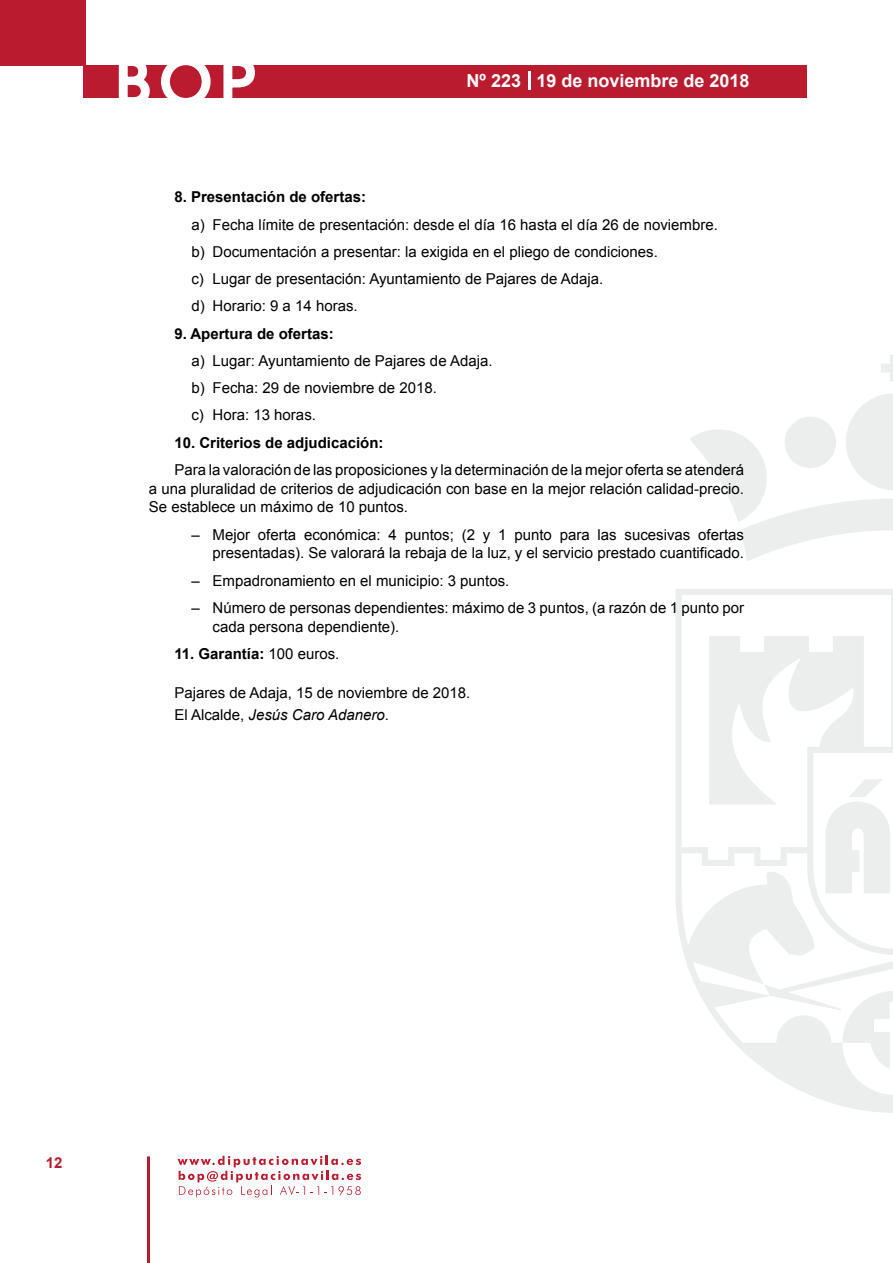
<style>
.page{position:relative;width:893px;height:1263px;background:#fff}
.page>*{position:absolute;margin:0;border:0;box-sizing:border-box;transform-origin:0 0}
.t1{font:500 61.5px "Avant Garde";color:#fff}
.t2{font:700 18px "Arial";color:#fff}
.t3{font:15px/27.3px "Arial";color:#000}
.t4{font:700 15px "Arial";color:#000}
.t5{font:700 15px "Arial";color:#ba1b2f}
.s1{font-weight:400}
.s2{font-style:italic}
</style>
<div class="page">
<svg style="left:178px;top:1156px;width:183px;height:41px"></svg>
<hr style="left:147px;top:1156px;width:3px;height:107px;background:#ba1b2f">
<div style="left:0;top:0;width:85px;height:66px;background:#ba1b2f"></div>
<div style="left:84px;top:65px;width:723px;height:33px;background:#ba1b2f"></div>
<svg style="left:118px;top:65px;width:32px;height:33px"></svg>
<svg style="left:161px;top:65px;width:50px;height:33px"></svg>
<svg style="left:223px;top:65px;width:32px;height:33px"></svg>
<svg style="left:529px;top:71px;width:2px;height:19px"></svg>
<svg style="left:881px;top:355px;width:12px;height:27px"></svg>
<svg style="left:690px;top:393px;width:203px;height:168px"></svg>
<svg style="left:676px;top:589px;width:217px;height:524px"></svg>
<svg style="left:764px;top:984px;width:129px;height:86px"></svg>
<svg style="left:825px;top:779px;width:66px;height:114px"></svg>
<h1 class="t1" style="left:115px;top:44px;width:141px">BOP</h1>
<p class="t2" style="left:467px;top:69px;width:284px">Nº 223 19 de noviembre de 2018</p>
<p class="t4" style="left:174px;top:187px;width:193px">8. Presentación de ofertas:</p>
<p class="t3" style="left:191px;top:211px;width:528px">a) Fecha límite de presentación: desde el día 16 hasta el día 26 de noviembre. b) Documentación a presentar: la exigida en el pliego de condiciones.<br>c) Lugar de presentación: Ayuntamiento de Pajares de Adaja.<br>d) Horario: 9 a 14 horas.</p>
<p class="t4" style="left:174px;top:323px;width:161px">9. Apertura de ofertas:</p>
<p class="t3" style="left:191px;top:347px;width:303px">a) Lugar: Ayuntamiento de Pajares de Adaja. b) Fecha: 29 de noviembre de 2018.<br>c) Hora: 13 horas.</p>
<p class="t4" style="left:174px;top:432px;width:211px">10. Criterios de adjudicación:</p>
<p class="t3" style="left:149px;top:460px;width:597px;line-height:18.8px;text-align:justify;text-indent:26px">Para la valoración de las proposiciones y la determinación de la mejor oferta se atenderá a una pluralidad de criterios de adjudicación con base en la mejor relación calidad-precio.<br>Se establece un máximo de 10 puntos.</p>
<p class="t3" style="left:191px;top:525px;width:554px;line-height:18.8px;text-align:right">– Mejor oferta económica: 4 puntos; (2 y 1 punto para las sucesivas ofertas presentadas). Se valorará la rebaja de la luz, y el servicio prestado cuantificado.</p>
<p class="t3" style="left:191px;top:567px;width:320px">– Empadronamiento en el municipio: 3 puntos.</p>
<p class="t3" style="left:213px;top:598px;width:533px;line-height:18.8px;text-indent:-21px">– Número de personas dependientes: máximo de 3 puntos, (a razón de 1 punto por cada persona dependiente).</p>
<p class="t4" style="left:174px;top:644px;width:167px">11. Garantía: <span class="s1">100 euros.</span></p>
<p class="t3" style="left:174px;top:682px;width:298px;line-height:22.2px">Pajares de Adaja, 15 de noviembre de 2018.<br>El Alcalde, <span class="s2">Jesús Caro Adanero</span>.</p>
<p class="t5" style="left:46px;top:1153px;width:18px">12</p>
</div>
